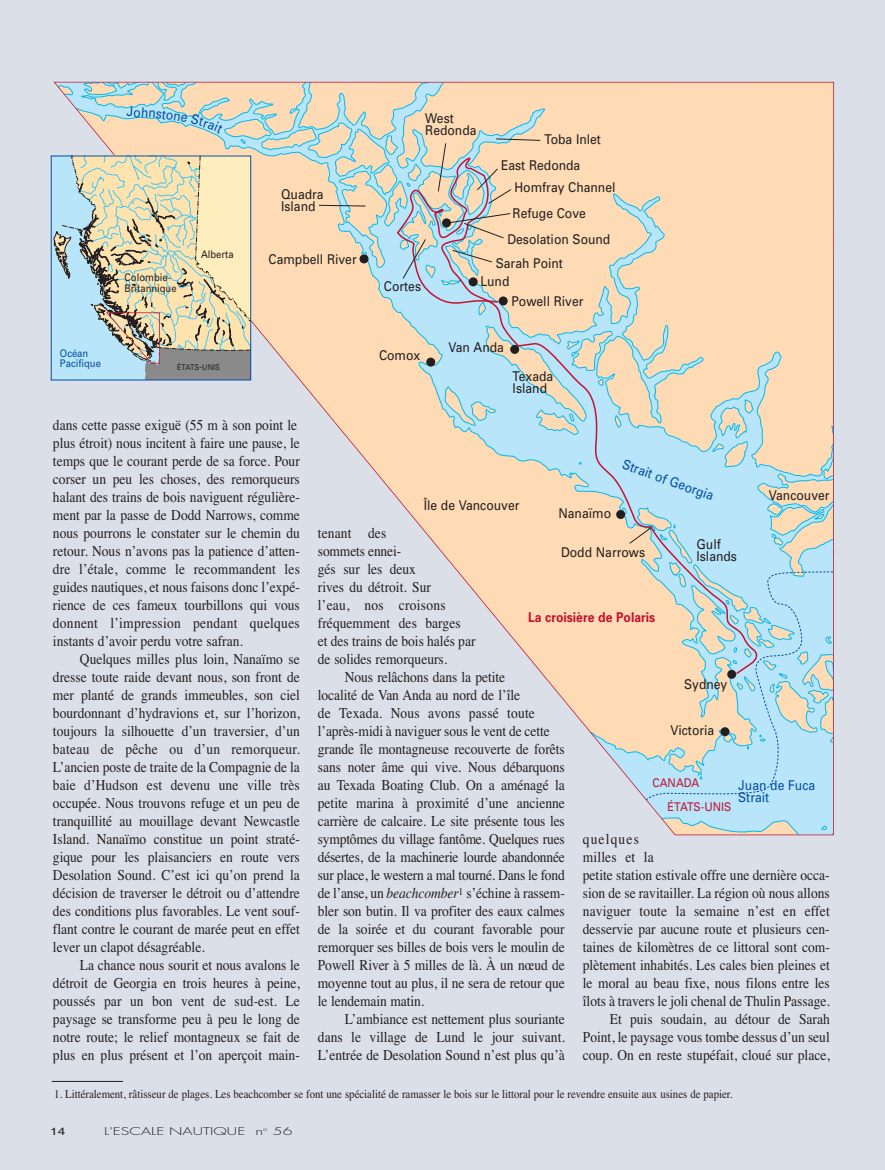
<style>
.page{position:relative;width:885px;height:1170px;background:#fff}
.page>*{position:absolute;margin:0;border:0;box-sizing:border-box;transform-origin:0 0}
.t1{font:15px/18px "Times";color:#231f20;scale:.9 1}
.t2{font:15px "Times";letter-spacing:.085em;color:#231f20;scale:.9 1}
.t3{font:13.5px/12px "Univers";color:#231f20;scale:.9 1}
.t4{font:13.5px/12px "Univers";color:#034ea2;scale:.9 1}
.t5{font:700 13.5px "Univers";color:#c4122f;scale:.9 1}
.t6{font:12px "Times";color:#231f20;scale:.9 1}
.t7{font:12px/23.1px "Univers";color:#c4122f;scale:.9 1}
.t8{font:10.5px/10.5px "Univers";color:#231f20;scale:.9 1}
.t9{font:300 10.5px "Futura";color:#231f20;scale:1.5 1}
.t10{font:10.5px/10.5px "Univers";color:#034ea2;scale:.9 1}
.t11{font:10.5px "Helvetica";color:#231f20;scale:1.3 1}
.t12{font:7.8px "Univers";color:#231f20;scale:.9 1}
.s1{font-size:10.5px}
.s2{font-style:italic}
</style>
<div class="page">
<div style="left:0;top:1px;width:884px;height:1168px;background:#dbdfe8"></div>
<hr style="left:52px;top:1081px;width:71px;height:1px;background:#231f20">
<svg style="left:345px;top:82px;width:489px;height:753px"></svg>
<svg style="left:645px;top:749px;width:188px;height:51px;background:#b8e1f3"></svg>
<svg style="left:622px;top:502px;width:211px;height:247px;background:#cbdcd8"></svg>
<svg style="left:396px;top:151px;width:367px;height:524px;background:#e4dcca"></svg>
<svg style="left:51px;top:82px;width:570px;height:353px;background:#dad5c5"></svg>
<p class="t10" style="left:60px;top:348px;width:47px">Océan<br>Pacifique</p>
<p class="t8" style="left:125px;top:273px;width:59px">Colombie-<br>Britannique</p>
<p class="t8" style="left:201px;top:250px;width:38px">Alberta</p>
<p class="t12" style="left:177px;top:364px;width:49px">ÉTATS<span class="s1">-</span>UNIS</p>
<p class="t3" style="left:281px;top:189px;width:49px">Quadra<br>Island</p>
<p class="t3" style="left:268px;top:254px;width:99px">Campbell River</p>
<p class="t3" style="left:425px;top:113px;width:59px">West<br>Redonda</p>
<p class="t3" style="left:501px;top:128px;width:113px;line-height:25.3px;text-indent:43px">Toba Inlet<br>East Redonda</p>
<p class="t3" style="left:514px;top:182px;width:114px">Homfray Channel</p>
<p class="t3" style="left:512px;top:208px;width:83px">Refuge Cove</p>
<p class="t3" style="left:507px;top:234px;width:116px">Desolation Sound</p>
<p class="t3" style="left:495px;top:258px;width:76px">Sarah Point</p>
<p class="t3" style="left:384px;top:281px;width:43px">Cortes</p>
<p class="t3" style="left:379px;top:350px;width:47px">Comox</p>
<p class="t3" style="left:480px;top:276px;width:34px">Lund</p>
<p class="t3" style="left:511px;top:296px;width:81px">Powell River</p>
<p class="t3" style="left:448px;top:342px;width:63px">Van Anda</p>
<p class="t3" style="left:512px;top:371px;width:47px">Texada<br>Island</p>
<p class="t1" style="left:53px;top:417px;width:276px">dans cette passe exiguë (55 m à son point le plus étroit) nous incitent à faire une pause, le temps que le courant perde de sa force. Pour corser un peu les choses, des remorqueurs halant des trains de bois naviguent régulière&shy;ment par la passe de Dodd Narrows, comme nous pourrons le constater sur le chemin du retour. Nous n’avons pas la patience d’atten&shy;dre l’étale, comme le recommandent les guides nautiques, et nous faisons donc l’expé&shy;rience de ces fameux tourbillons qui vous donnent l’impression pendant quelques instants d’avoir perdu votre safran.</p>
<p class="t1" style="left:53px;top:651px;width:276px;text-align:justify;text-indent:27px">Quelques milles plus loin, Nanaïmo se dresse toute raide devant nous, son front de mer planté de grands immeubles, son ciel bourdonnant d’hydravions et, sur l’horizon, toujours la silhouette d’un traversier, d’un bateau de pêche ou d’un remorqueur.<br>L’ancien poste de traite de la Compagnie de la baie d’Hudson est devenu une ville très occupée. Nous trouvons refuge et un peu de tranquillité au mouillage devant Newcastle Island. Nanaïmo constitue un point straté&shy;gique pour les plaisanciers en route vers Desolation Sound. C’est ici qu’on prend la décision de traverser le détroit ou d’attendre des conditions plus favorables. Le vent souf&shy;flant contre le courant de marée peut en effet lever un clapot désagréable.</p>
<p class="t1" style="left:53px;top:957px;width:276px;text-align:justify;text-indent:27px">La chance nous sourit et nous avalons le détroit de Georgia en trois heures à peine, poussés par un bon vent de sud-est. Le paysage se transforme peu à peu le long de notre route; le relief montagneux se fait de plus en plus présent et l’on aperçoit main-</p>
<p class="t3" style="left:423px;top:501px;width:108px">Île de Vancouver</p>
<p class="t3" style="left:558px;top:508px;width:60px">Nanaïmo</p>
<p class="t4" style="left:624px;top:459px;width:108px;rotate:20deg">Strait of Georgia</p>
<p class="t3" style="left:768px;top:490px;width:69px">Vancouver</p>
<p class="t1" style="left:318px;top:525px;width:177px">tenant des<br>sommets ennei-<br>gés sur les deux<br>rives du détroit. Sur<br>l’eau, nos croisons fréquemment des barges<br>et des trains de bois halés par de solides remorqueurs.</p>
<p class="t1" style="left:318px;top:669px;width:276px;text-indent:27px">Nous relâchons dans la petite<br>localité de Van Anda au nord de l’île<br>de Texada. Nous avons passé toute l’après-midi à naviguer sous le vent de cette grande île montagneuse recouverte de forêts sans noter âme qui vive. Nous débarquons au Texada Boating Club. On a aménagé la petite marina à proximité d’une ancienne carrière de calcaire. Le site présente tous les symptômes du village fantôme. Quelques rues désertes, de la machinerie lourde abandonnée sur place, le western a mal tourné. Dans le fond de l’anse, un <span class="s2">beachcomber</span><sup>1</sup> s’échine à rassem&shy;bler son butin. Il va profiter des eaux calmes de la soirée et du courant favorable pour remorquer ses billes de bois vers le moulin de Powell River à 5 milles de là. À un nœud de moyenne tout au plus, il ne sera de retour que le lendemain matin.</p>
<p class="t1" style="left:318px;top:1011px;width:276px;text-align:justify;text-indent:27px">L’ambiance est nettement plus souriante dans le village de Lund le jour suivant.<br>L’entrée de Desolation Sound n’est plus qu’à</p>
<p class="t3" style="left:696px;top:540px;width:28px">Gulf</p>
<p class="t3" style="left:561px;top:547px;width:95px">Dodd Narrows</p>
<p class="t3" style="left:696px;top:552px;width:47px">Islands</p>
<p class="t5" style="left:528px;top:612px;width:143px">La croisière de Polaris</p>
<p class="t3" style="left:684px;top:679px;width:50px">Sydney</p>
<p class="t3" style="left:670px;top:725px;width:50px">Victoria</p>
<p class="t7" style="left:667px;top:772px;width:72px;text-indent:-15px">CANADA<br>ÉTATS-UNIS</p>
<p class="t4" style="left:738px;top:780px;width:87px">Juan de Fuca<br>Strait</p>
<p class="t2" style="left:582px;top:833px;width:64px">quelques</p>
<p class="t1" style="left:582px;top:849px;width:80px">milles et la</p>
<p class="t1" style="left:582px;top:867px;width:276px">petite station estivale offre une dernière occa-</p>
<p class="t1" style="left:582px;top:885px;width:276px">sion de se ravitailler. La région où nous allons</p>
<p class="t1" style="left:582px;top:903px;width:276px">naviguer toute la semaine n’est en effet</p>
<p class="t1" style="left:582px;top:921px;width:276px">desservie par aucune route et plusieurs cen-</p>
<p class="t1" style="left:582px;top:939px;width:276px">taines de kilomètres de ce littoral sont com-</p>
<p class="t1" style="left:582px;top:957px;width:276px">plètement inhabités. Les cales bien pleines et</p>
<p class="t1" style="left:582px;top:975px;width:276px">le moral au beau fixe, nous filons entre les</p>
<p class="t1" style="left:582px;top:993px;width:276px">îlots à travers le joli chenal de Thulin Passage.</p>
<p class="t1" style="left:609px;top:1011px;width:246px">Et puis soudain, au détour de Sarah</p>
<p class="t1" style="left:582px;top:1029px;width:276px">Point, le paysage vous tombe dessus d’un seul</p>
<p class="t1" style="left:582px;top:1047px;width:276px">coup. On en reste stupéfait, cloué sur place,</p>
<p class="t6" style="left:54px;top:1089px;width:755px">1. Littéralement, râtisseur de plages. Les beachcomber se font une spécialité de ramasser le bois sur le littoral pour le revendre ensuite aux usines de papier.</p>
<p class="t11" style="left:50px;top:1127px;width:13px">14</p>
<p class="t9" style="left:104px;top:1126px;width:127px">L'ESCALE NAUTIQUE n<sup>o</sup> 56</p>
</div>
